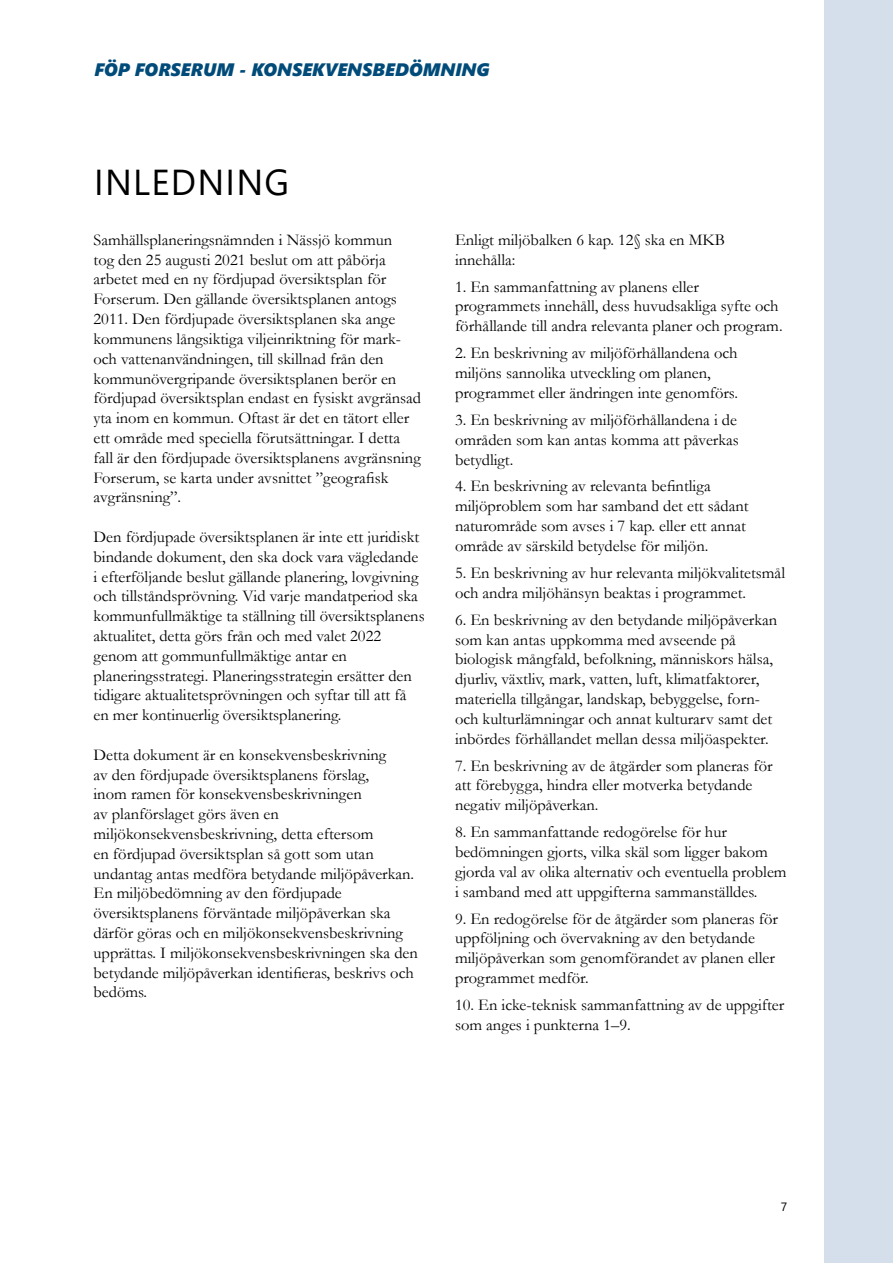
<style>
.page{position:relative;width:893px;height:1263px;background:#fff}
.page>*{position:absolute;margin:0;border:0;box-sizing:border-box;transform-origin:0 0}
.t1{font:36px "Segoe UI";letter-spacing:.035em;color:#000}
.t2{font:italic 18px "Segoe UI Black";color:#004b79}
.t3{font:16.5px/19.8px "Garamond";color:#000}
.t4{font:12px "Segoe UI";color:#000}
</style>
<div class="page">
<div style="left:824px;top:0;width:69px;height:1263px;background:#d5dfeb"></div>
<p class="t2" style="left:94px;top:56px;width:397px">FÖP FORSERUM - KONSEKVENSBEDÖMNING</p>
<h1 class="t1" style="left:94px;top:149px;width:197px">INLEDNING</h1>
<p class="t3" style="left:94px;top:229px;width:329px">Samhällsplaneringsnämnden i Nässjö kommun<br>tog den 25 augusti 2021 beslut om att påbörja arbetet med en ny fördjupad översiktsplan för Forserum. Den gällande översiktsplanen antogs 2011. Den fördjupade översiktsplanen ska ange kommunens långsiktiga viljeinriktning för mark&shy;och vattenanvändningen, till skillnad från den kommunövergripande översiktsplanen berör en fördjupad översiktsplan endast en fysiskt avgränsad yta inom en kommun. Oftast är det en tätort eller ett område med speciella förutsättningar. I detta fall är den fördjupade översiktsplanens avgränsning Forserum, se karta under avsnittet ”geografisk avgränsning”.</p>
<p class="t3" style="left:94px;top:526px;width:333px">Den fördjupade översiktsplanen är inte ett juridiskt bindande dokument, den ska dock vara vägledande i efterföljande beslut gällande planering, lovgivning och tillståndsprövning. Vid varje mandatperiod ska kommunfullmäktige ta ställning till översiktsplanens aktualitet, detta görs från och med valet 2022 genom att gommunfullmäktige antar en planeringsstrategi. Planeringsstrategin ersätter den tidigare aktualitetsprövningen och syftar till att få en mer kontinuerlig översiktsplanering.</p>
<p class="t3" style="left:94px;top:744px;width:326px">Detta dokument är en konsekvensbeskrivning<br>av den fördjupade översiktsplanens förslag,<br>inom ramen för konsekvensbeskrivningen<br>av planförslaget görs även en miljökonsekvensbeskrivning, detta eftersom<br>en fördjupad översiktsplan så gott som utan undantag antas medföra betydande miljöpåverkan.<br>En miljöbedömning av den fördjupade översiktsplanens förväntade miljöpåverkan ska därför göras och en miljökonsekvensbeskrivning upprättas. I miljökonsekvensbeskrivningen ska den betydande miljöpåverkan identifieras, beskrivs och bedöms.</p>
<p class="t3" style="left:455px;top:229px;width:271px">Enligt miljöbalken 6 kap. 12§ ska en MKB innehålla:</p>
<p class="t3" style="left:455px;top:276px;width:329px">1. En sammanfattning av planens eller programmets innehåll, dess huvudsakliga syfte och förhållande till andra relevanta planer och program.</p>
<p class="t3" style="left:455px;top:343px;width:284px">2. En beskrivning av miljöförhållandena och miljöns sannolika utveckling om planen, programmet eller ändringen inte genomförs.</p>
<p class="t3" style="left:455px;top:409px;width:285px;text-align:justify">3. En beskrivning av miljöförhållandena i de områden som kan antas komma att påverkas betydligt.</p>
<p class="t3" style="left:455px;top:476px;width:295px">4. En beskrivning av relevanta befintliga miljöproblem som har samband det ett sådant naturområde som avses i 7 kap. eller ett annat område av särskild betydelse för miljön.</p>
<p class="t3" style="left:455px;top:562px;width:332px">5. En beskrivning av hur relevanta miljökvalitetsmål och andra miljöhänsyn beaktas i programmet.</p>
<p class="t3" style="left:455px;top:609px;width:324px">6. En beskrivning av den betydande miljöpåverkan som kan antas uppkomma med avseende på biologisk mångfald, befolkning, människors hälsa, djurliv, växtliv, mark, vatten, luft, klimatfaktorer, materiella tillgångar, landskap, bebyggelse, forn&shy;och kulturlämningar och annat kulturarv samt det inbördes förhållandet mellan dessa miljöaspekter.</p>
<p class="t3" style="left:455px;top:755px;width:319px">7. En beskrivning av de åtgärder som planeras för att förebygga, hindra eller motverka betydande negativ miljöpåverkan.</p>
<p class="t3" style="left:455px;top:822px;width:333px">8. En sammanfattande redogörelse för hur bedömningen gjorts, vilka skäl som ligger bakom gjorda val av olika alternativ och eventuella problem i samband med att uppgifterna sammanställdes.</p>
<p class="t3" style="left:455px;top:908px;width:325px">9. En redogörelse för de åtgärder som planeras för uppföljning och övervakning av den betydande miljöpåverkan som genomförandet av planen eller programmet medför.</p>
<p class="t3" style="left:455px;top:994px;width:331px">10. En icke-teknisk sammanfattning av de uppgifter som anges i punkterna 1–9.</p>
<p class="t4" style="left:781px;top:1195px;width:8px">7</p>
</div>
